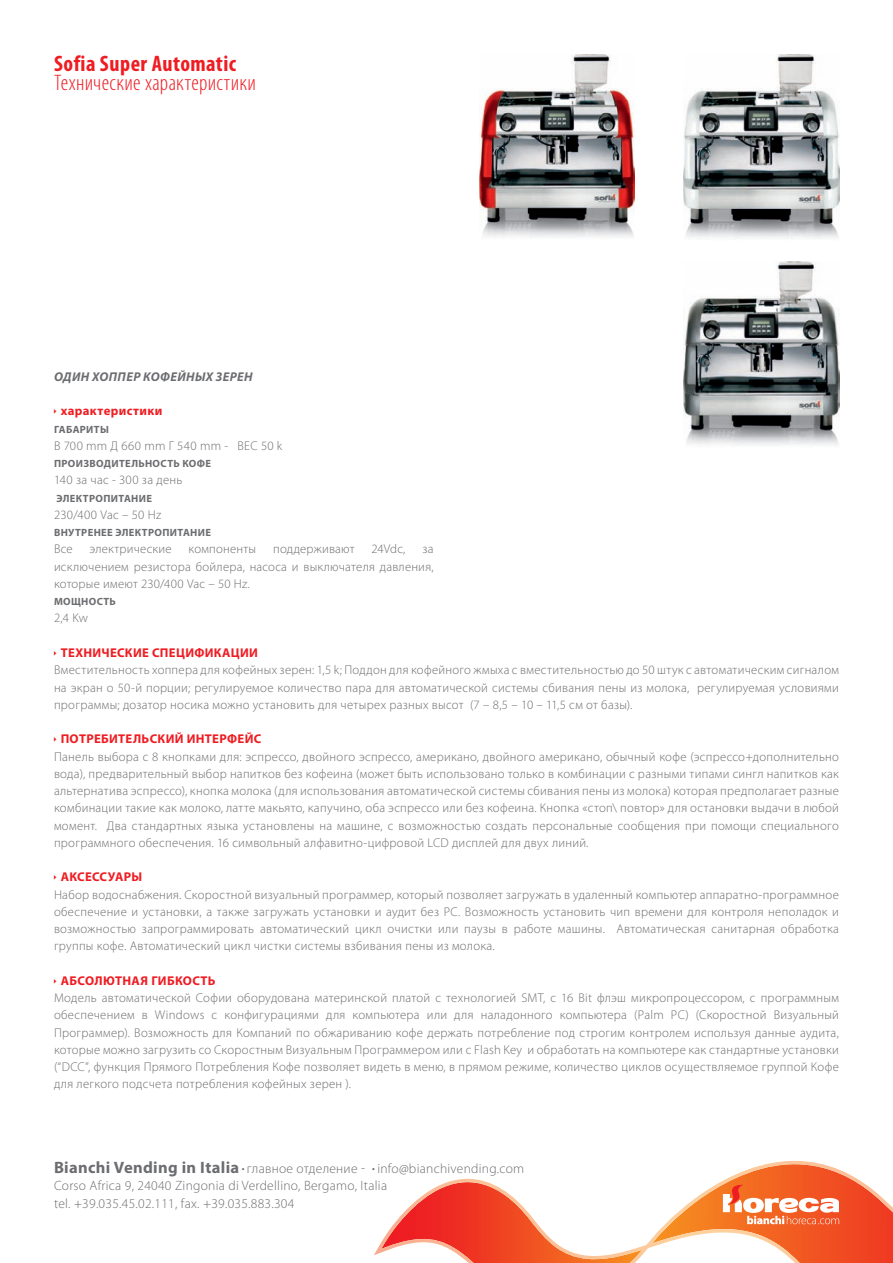
<style>
.page{position:relative;width:893px;height:1263px;background:#fff}
.page>*{position:absolute;margin:0;border:0;box-sizing:border-box;transform-origin:0 0}
.t1{font:300 condensed 22.5px "Myriad Pro";letter-spacing:.015em;color:#ee1d23}
.t2{font:700 condensed 22.5px "Myriad Pro";letter-spacing:.02em;color:#ee1d23}
.t3{font:300 13.5px/17.2px "Myriad Pro";letter-spacing:.02em;color:#6c6d70}
.t4{font:300 12.75px/17.2px "Myriad Pro";letter-spacing:.02em;color:#6c6d70;text-align:justify}
.t5{font:700 12.75px "Myriad Pro";letter-spacing:.025em;color:#ee1d23}
.t6{font:italic 700 12.75px "Myriad Pro";letter-spacing:.03em;color:#6c6d70}
.t7{font:700 10.5px "Myriad Pro";letter-spacing:.035em;color:#6c6d70}
.s1{font-weight:700;font-size:16.5px}
.s2{font-weight:900;font-stretch:condensed;font-size:11.25px}
</style>
<div class="page">
<img style="left:683px;top:54px;width:156px;height:184px">
<img style="left:479px;top:54px;width:156px;height:184px">
<img style="left:683px;top:261px;width:156px;height:184px">
<svg style="left:374px;top:1161px;width:442px;height:94px"></svg>
<img style="left:381px;top:1182px;width:261px;height:81px">
<svg style="left:652px;top:1164px;width:241px;height:99px"></svg>
<h1 class="t2" style="left:54px;top:49px;width:184px">Sofia Super Automatic</h1>
<h1 class="t1" style="left:54px;top:71px;width:204px">Технические характеристики</h1>
<p class="t6" style="left:54px;top:368px;width:200px">ОДИН ХОППЕР КОФЕЙНЫХ ЗЕРЕН</p>
<p class="t5" style="left:61px;top:403px;width:103px">характеристики</p>
<p class="t7" style="left:54px;top:422px;width:56px">ГАБАРИТЫ</p>
<p class="t4" style="left:54px;top:437px;width:230px">В 700 mm Д 660 mm Г 540 mm - ВЕС 50 k</p>
<p class="t7" style="left:54px;top:457px;width:158px">ПРОИЗВОДИТЕЛЬНОСТЬ КОФЕ</p>
<p class="t4" style="left:54px;top:471px;width:130px">140 за час - 300 за день</p>
<p class="t7" style="left:56px;top:491px;width:97px">ЭЛЕКТРОПИТАНИЕ</p>
<p class="t4" style="left:54px;top:506px;width:109px">230/400 Vac – 50 Hz</p>
<p class="t7" style="left:54px;top:526px;width:159px">ВНУТРЕНЕЕ ЭЛЕКТРОПИТАНИЕ</p>
<p class="t4" style="left:54px;top:540px;width:20px">Все</p>
<p class="t4" style="left:89px;top:540px;width:84px">электрические</p>
<p class="t4" style="left:189px;top:540px;width:69px">компоненты</p>
<p class="t4" style="left:273px;top:540px;width:83px">поддерживают</p>
<p class="t4" style="left:372px;top:540px;width:35px">24Vdc,</p>
<p class="t4" style="left:54px;top:540px;width:381px;text-indent:368px">за исключением резистора бойлера, насоса и выключателя давления, которые имеют 230/400 Vac – 50 Hz.</p>
<p class="t7" style="left:54px;top:595px;width:63px">МОЩНОСТЬ</p>
<p class="t4" style="left:54px;top:609px;width:36px">2,4 Kw</p>
<p class="t5" style="left:61px;top:644px;width:199px">ТЕХНИЧЕСКИЕ СПЕЦИФИКАЦИИ</p>
<p class="t4" style="left:54px;top:661px;width:786px">Вместительность хоппера для кофейных зерен: 1,5 k; Поддон для кофейного жмыха с вместительностью до 50 штук с автоматическим сигналом на экран о 50-й порции; регулируемое количество пара для автоматической системы сбивания пены из молока, регулируемая условиями программы; дозатор носика можно установить для четырех разных высот (7 – 8,5 – 10 – 11,5 см от базы).</p>
<p class="t5" style="left:61px;top:731px;width:202px">ПОТРЕБИТЕЛЬСКИЙ ИНТЕРФЕЙС</p>
<p class="t4" style="left:54px;top:748px;width:786px">Панель выбора с 8 кнопками для: эспрессо, двойного эспрессо, американо, двойного американо, обычный кофе (эспрессо+дополнительно вода), предварительный выбор напитков без кофеина (может быть использовано только в комбинации с разными типами сингл напитков как альтернатива эспрессо), кнопка молока (для использования автоматической системы сбивания пены из молока) которая предполагает разные комбинации такие как молоко, латте макьято, капучино, оба эспрессо или без кофеина. Кнопка «стоп\ повтор» для остановки выдачи в любой момент. Два стандартных языка установлены на машине, с возможностью создать персональные сообщения при помощи специального программного обеспечения. 16 символьный алфавитно-цифровой LCD дисплей для двух линий.</p>
<p class="t5" style="left:61px;top:869px;width:83px">АКСЕССУАРЫ</p>
<p class="t4" style="left:54px;top:886px;width:786px">Набор водоснабжения. Скоростной визуальный программер, который позволяет загружать в удаленный компьютер аппаратно-программное обеспечение и установки, а также загружать установки и аудит без PC. Возможность установить чип времени для контроля неполадок и возможностью запрограммировать автоматический цикл очистки или паузы в работе машины. Автоматическая санитарная обработка группы кофе. Автоматический цикл чистки системы взбивания пены из молока.</p>
<p class="t5" style="left:61px;top:972px;width:156px">АБСОЛЮТНАЯ ГИБКОСТЬ</p>
<p class="t4" style="left:54px;top:989px;width:786px">Модель автоматической Софии оборудована материнской платой с технологией SMT, с 16 Bit флэш микропроцессором, с программным обеспечением в Windows с конфигурациями для компьютера или для наладонного компьютера (Palm PC) (Скоростной Визуальный Программер). Возможность для Компаний по обжариванию кофе держать потребление под строгим контролем используя данные аудита, которые можно загрузить со Скоростным Визуальным Программером или с Flash Key и обработать на компьютере как стандартные установки (“DCC”, функция Прямого Потребления Кофе позволяет видеть в меню, в прямом режиме, количество циклов осуществляемое группой Кофе для легкого подсчета потребления кофейных зерен ).</p>
<p class="t3" style="left:54px;top:1160px;width:472px"><span class="s1">Bianchi Vending in Italia</span> <span class="s2">·</span> главное отделение - <span class="s2">·</span> info@bianchivending.com<br>Corso Africa 9, 24040 Zingonia di Verdellino, Bergamo, Italia<br>tel. +39.035.45.02.111, fax. +39.035.883.304</p>
</div>
